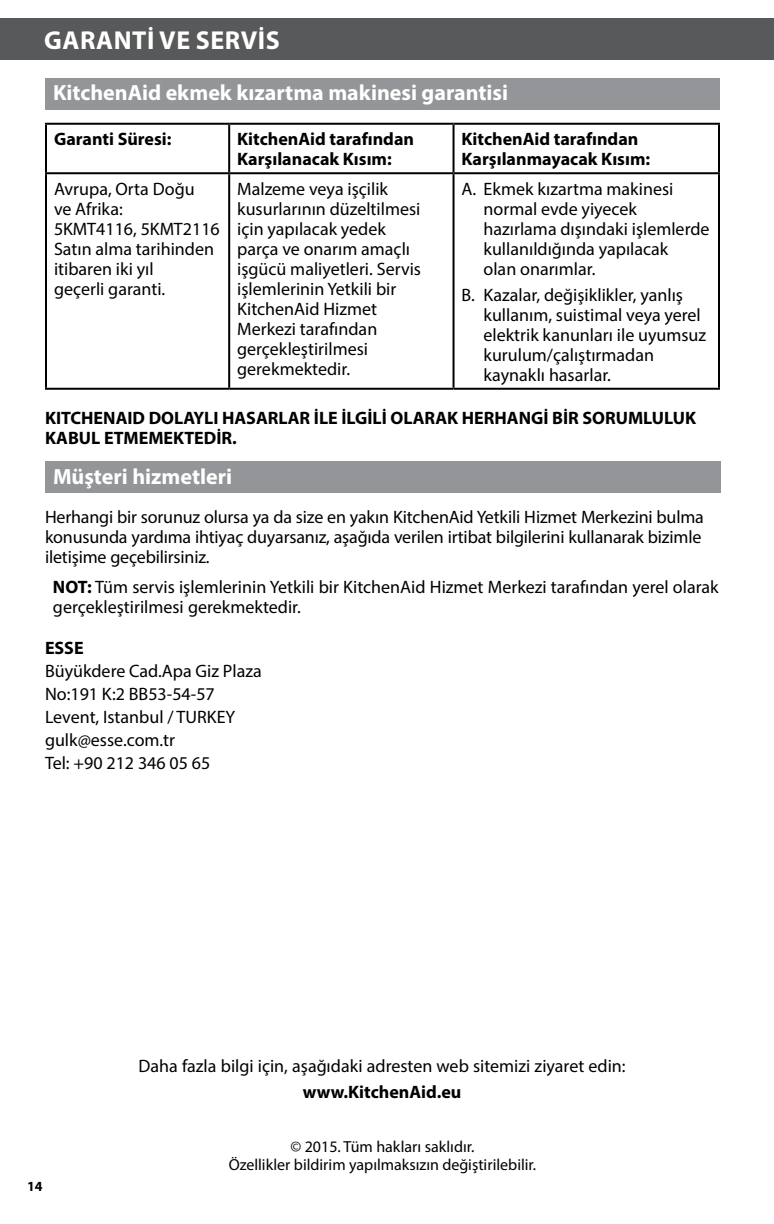
<style>
.page{position:relative;width:774px;height:1224px;background:#fff}
.page>*{position:absolute;margin:0;border:0;box-sizing:border-box;transform-origin:0 0}
.t1{font:700 26px "Myriad Pro";letter-spacing:.02em;color:#fff}
.t2{font:700 22px "Myriad Pro";color:#fff}
.t3{font:18px/20px "Myriad Pro";color:#000}
.t4{font:700 18px/20px "Myriad Pro";color:#000}
.t5{font:16px/18px "Myriad Pro";color:#000;text-align:center}
.t6{font:700 14px "Myriad Pro";color:#000}
.s1{font-weight:700}
</style>
<div class="page">
<div style="left:45px;top:78px;width:674px;height:32px;background:#939598"></div>
<div style="left:45px;top:461px;width:676px;height:32px;background:#939598"></div>
<hr style="left:45px;top:123px;width:184px;height:2px;background:#000">
<hr style="left:45px;top:125px;width:2px;height:47px;background:#000">
<hr style="left:229px;top:123px;width:225px;height:2px;background:#000">
<hr style="left:228px;top:125px;width:2px;height:47px;background:#000">
<hr style="left:454px;top:123px;width:266px;height:2px;background:#000">
<hr style="left:453px;top:125px;width:2px;height:47px;background:#000">
<hr style="left:718px;top:125px;width:2px;height:47px;background:#000">
<hr style="left:45px;top:172px;width:184px;height:2px;background:#000">
<hr style="left:45px;top:174px;width:2px;height:214px;background:#000">
<hr style="left:229px;top:172px;width:225px;height:2px;background:#000">
<hr style="left:228px;top:174px;width:2px;height:214px;background:#000">
<hr style="left:454px;top:172px;width:266px;height:2px;background:#000">
<hr style="left:453px;top:174px;width:2px;height:214px;background:#000">
<hr style="left:718px;top:174px;width:2px;height:214px;background:#000">
<hr style="left:45px;top:388px;width:184px;height:2px;background:#000">
<hr style="left:229px;top:388px;width:225px;height:2px;background:#000">
<hr style="left:454px;top:388px;width:266px;height:2px;background:#000">
<div style="left:0;top:18px;width:774px;height:42px;background:#58595b"></div>
<h1 class="t1" style="left:44px;top:23px;width:237px">GARANTI VE SERVIS</h1>
<p class="t2" style="left:53px;top:78px;width:457px">KitchenAid ekmek kızartma makinesi garantisi</p>
<p class="t4" style="left:54px;top:129px;width:119px">Garanti Süresi:</p>
<p class="t4" style="left:237px;top:129px;width:178px">KitchenAid tarafından<br>Karşılanacak Kısım:</p>
<p class="t4" style="left:462px;top:129px;width:190px">KitchenAid tarafından<br>Karşılanmayacak Kısım:</p>
<p class="t3" style="left:54px;top:178px;width:167px">Avrupa, Orta Doğu<br>ve Afrika:<br>5KMT4116, 5KMT2116<br>Satın alma tarihinden itibaren iki yıl<br>geçerli garanti.</p>
<p class="t3" style="left:237px;top:178px;width:185px">Malzeme veya işçilik kusurlarının düzeltilmesi için yapılacak yedek parça ve onarım amaçlı işgücü maliyetleri. Servis işlemlerinin Yetkili bir<br>KitchenAid Hizmet<br>Merkezi tarafından gerçekleştirilmesi gerekmektedir.</p>
<p class="t3" style="left:484px;top:178px;width:228px;text-indent:-22px">A. Ekmek kızartma makinesi normal evde yiyecek hazırlama dışındaki işlemlerde kullanıldığında yapılacak<br>olan onarımlar.</p>
<p class="t3" style="left:484px;top:284px;width:224px;text-indent:-22px">B. Kazalar, değişiklikler, yanlış kullanım, suistimal veya yerel elektrik kanunları ile uyumsuz kurulum/çalıştırmadan kaynaklı hasarlar.</p>
<p class="t4" style="left:45px;top:408px;width:653px">KITCHENAID DOLAYLI HASARLAR İLE İLGİLİ OLARAK HERHANGİ BİR SORUMLULUK<br>KABUL ETMEMEKTEDİR.</p>
<p class="t2" style="left:53px;top:462px;width:181px">Müşteri hizmetleri</p>
<p class="t3" style="left:45px;top:507px;width:660px">Herhangi bir sorunuz olursa ya da size en yakın KitchenAid Yetkili Hizmet Merkezini bulma konusunda yardıma ihtiyaç duyarsanız, aşağıda verilen irtibat bilgilerini kullanarak bizimle iletişime geçebilirsiniz.</p>
<p class="t3" style="left:53px;top:577px;width:667px"><span class="s1">NOT:</span> Tüm servis işlemlerinin Yetkili bir KitchenAid Hizmet Merkezi tarafından yerel olarak gerçekleştirilmesi gerekmektedir.</p>
<p class="t4" style="left:45px;top:638px;width:40px">ESSE</p>
<p class="t3" style="left:45px;top:659px;width:218px;line-height:23px">Büyükdere Cad.Apa Giz Plaza<br>No:191 K:2 BB53-54-57<br>Levent, Istanbul / TURKEY gulk@esse.com.tr<br>Tel: +90 212 346 05 65</p>
<p class="t3" style="left:138px;top:1056px;width:489px">Daha fazla bilgi için, aşağıdaki adresten web sitemizi ziyaret edin:</p>
<p class="t4" style="left:303px;top:1082px;width:160px">www.KitchenAid.eu</p>
<p class="t6" style="left:27px;top:1178px;width:17px">14</p>
<p class="t5" style="left:229px;top:1137px;width:309px">© 2015. Tüm hakları saklıdır.<br>Özellikler bildirim yapılmaksızın değiştirilebilir.</p>
</div>
